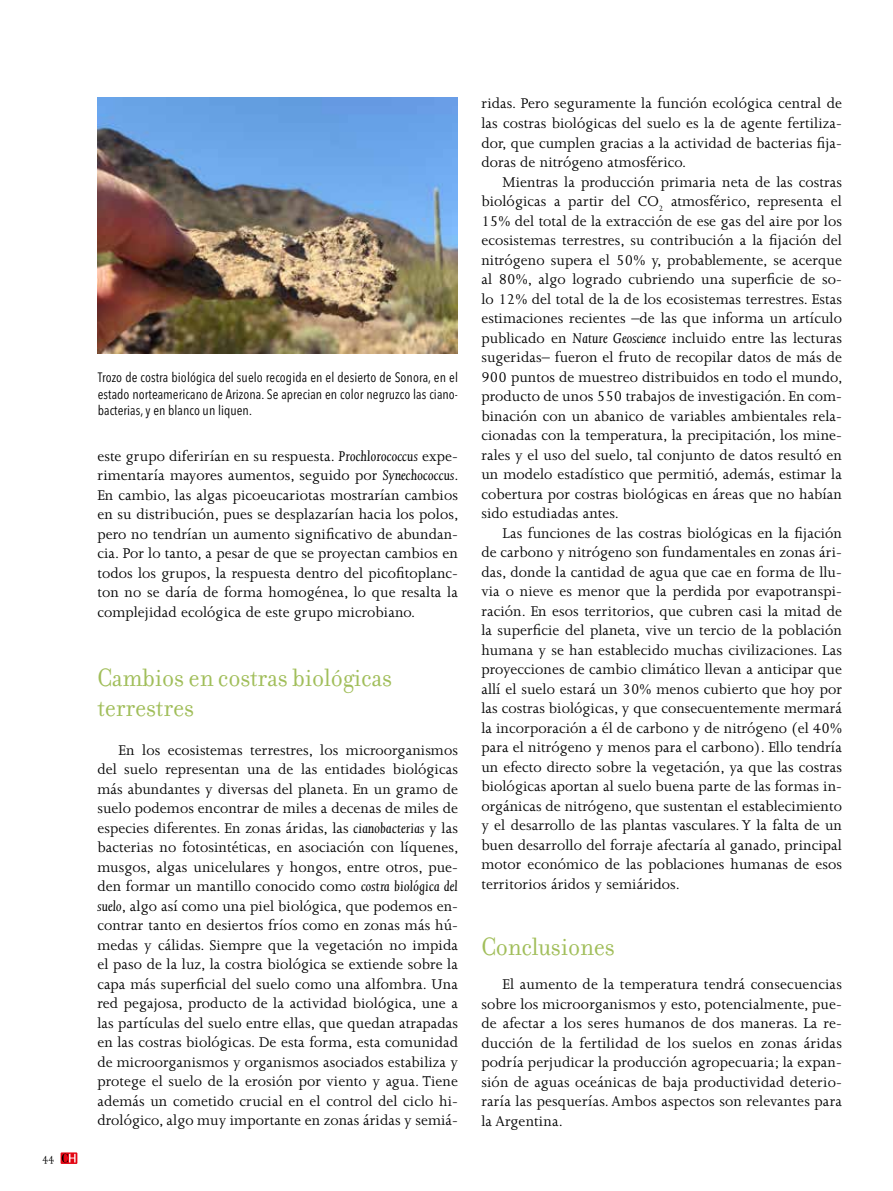
<style>
.page{position:relative;width:893px;height:1191px;background:#fff}
.page>*{position:absolute;margin:0;border:0;box-sizing:border-box;transform-origin:0 0}
.t1{font:27px/30px "Filosofia";letter-spacing:-.005em;color:#a1be5a;scale:.95 1}
.t2{font:16.2px/19.5px "Joanna MT Std";letter-spacing:.005em;color:#000;text-align:justify}
.t3{font:condensed 13.5px/16.5px "Avenir Next LT Pro";letter-spacing:.005em;color:#000;text-align:justify}
.t4{font:11.25px "Filosofia";color:#000}
.s1{font-style:italic}
</style>
<div class="page">
<svg style="left:61px;top:1152px;width:16px;height:12px"></svg>
<svg style="left:62px;top:1153px;width:14px;height:9px"></svg>
<img style="left:98px;top:98px;width:360px;height:256px">
<p class="t4" style="left:43px;top:1151px;width:13px">44</p>
<p class="t3" style="left:98px;top:369px;width:362px">Trozo de costra biológica del suelo recogida en el desierto de Sonora, en el estado norteamericano de Arizona. Se aprecian en color negruzco las ciano&shy;bacterias, y en blanco un liquen.</p>
<p class="t2" style="left:97px;top:446px;width:363px">este grupo diferirían en su respuesta. <span class="s1">Prochlorococcus</span> expe&shy;rimentaría mayores aumentos, seguido por <span class="s1">Synechococcus</span>.<br>En cambio, las algas picoeucariotas mostrarían cambios en su distribución, pues se desplazarían hacia los polos, pero no tendrían un aumento significativo de abundan&shy;cia. Por lo tanto, a pesar de que se proyectan cambios en todos los grupos, la respuesta dentro del picofitoplanc&shy;ton no se daría de forma homogénea, lo que resalta la complejidad ecológica de este grupo microbiano.</p>
<h1 class="t1" style="left:97px;top:662px;width:312px">Cambios en costras biológicas terrestres</h1>
<p class="t2" style="left:97px;top:740px;width:363px;text-indent:21px">En los ecosistemas terrestres, los microorganismos del suelo representan una de las entidades biológicas más abundantes y diversas del planeta. En un gramo de suelo podemos encontrar de miles a decenas de miles de especies diferentes. En zonas áridas, las <span class="s1">cianobacterias</span> y las bacterias no fotosintéticas, en asociación con líquenes, musgos, algas unicelulares y hongos, entre otros, pue&shy;den formar un mantillo conocido como <span class="s1">costra biológica del suelo</span>, algo así como una piel biológica, que podemos en&shy;contrar tanto en desiertos fríos como en zonas más hú&shy;medas y cálidas. Siempre que la vegetación no impida el paso de la luz, la costra biológica se extiende sobre la capa más superficial del suelo como una alfombra. Una red pegajosa, producto de la actividad biológica, une a las partículas del suelo entre ellas, que quedan atrapadas en las costras biológicas. De esta forma, esta comunidad de microorganismos y organismos asociados estabiliza y protege el suelo de la erosión por viento y agua. Tiene además un cometido crucial en el control del ciclo hi&shy;drológico, algo muy importante en zonas áridas y semiá-</p>
<p class="t2" style="left:481px;top:94px;width:362px">ridas. Pero seguramente la función ecológica central de las costras biológicas del suelo es la de agente fertiliza&shy;dor, que cumplen gracias a la actividad de bacterias fija&shy;doras de nitrógeno atmosférico.</p>
<p class="t2" style="left:481px;top:172px;width:363px;text-indent:21px">Mientras la producción primaria neta de las costras biológicas a partir del CO<sub>2</sub> atmosférico, representa el 15% del total de la extracción de ese gas del aire por los ecosistemas terrestres, su contribución a la fijación del nitrógeno supera el 50% y, probablemente, se acerque al 80%, algo logrado cubriendo una superficie de so&shy;lo 12% del total de la de los ecosistemas terrestres. Estas estimaciones recientes –de las que informa un artículo publicado en <span class="s1">Nature Geoscience</span> incluido entre las lecturas sugeridas– fueron el fruto de recopilar datos de más de 900 puntos de muestreo distribuidos en todo el mundo, producto de unos 550 trabajos de investigación. En com&shy;binación con un abanico de variables ambientales rela&shy;cionadas con la temperatura, la precipitación, los mine&shy;rales y el uso del suelo, tal conjunto de datos resultó en un modelo estadístico que permitió, además, estimar la cobertura por costras biológicas en áreas que no habían sido estudiadas antes.</p>
<p class="t2" style="left:481px;top:523px;width:362px;text-indent:21px">Las funciones de las costras biológicas en la fijación de carbono y nitrógeno son fundamentales en zonas ári&shy;das, donde la cantidad de agua que cae en forma de llu&shy;via o nieve es menor que la perdida por evapotranspi&shy;ración. En esos territorios, que cubren casi la mitad de la superficie del planeta, vive un tercio de la población humana y se han establecido muchas civilizaciones. Las proyecciones de cambio climático llevan a anticipar que allí el suelo estará un 30% menos cubierto que hoy por las costras biológicas, y que consecuentemente mermará la incorporación a él de carbono y de nitrógeno (el 40% para el nitrógeno y menos para el carbono). Ello tendría un efecto directo sobre la vegetación, ya que las costras biológicas aportan al suelo buena parte de las formas in&shy;orgánicas de nitrógeno, que sustentan el establecimiento y el desarrollo de las plantas vasculares. Y la falta de un buen desarrollo del forraje afectaría al ganado, principal motor económico de las poblaciones humanas de esos territorios áridos y semiáridos.</p>
<h1 class="t1" style="left:481px;top:931px;width:142px">Conclusiones</h1>
<p class="t2" style="left:481px;top:974px;width:362px;text-indent:21px">El aumento de la temperatura tendrá consecuencias sobre los microorganismos y esto, potencialmente, pue&shy;de afectar a los seres humanos de dos maneras. La re&shy;ducción de la fertilidad de los suelos en zonas áridas podría perjudicar la producción agropecuaria; la expan&shy;sión de aguas oceánicas de baja productividad deterio&shy;raría las pesquerías. Ambos aspectos son relevantes para la Argentina.</p>
</div>
